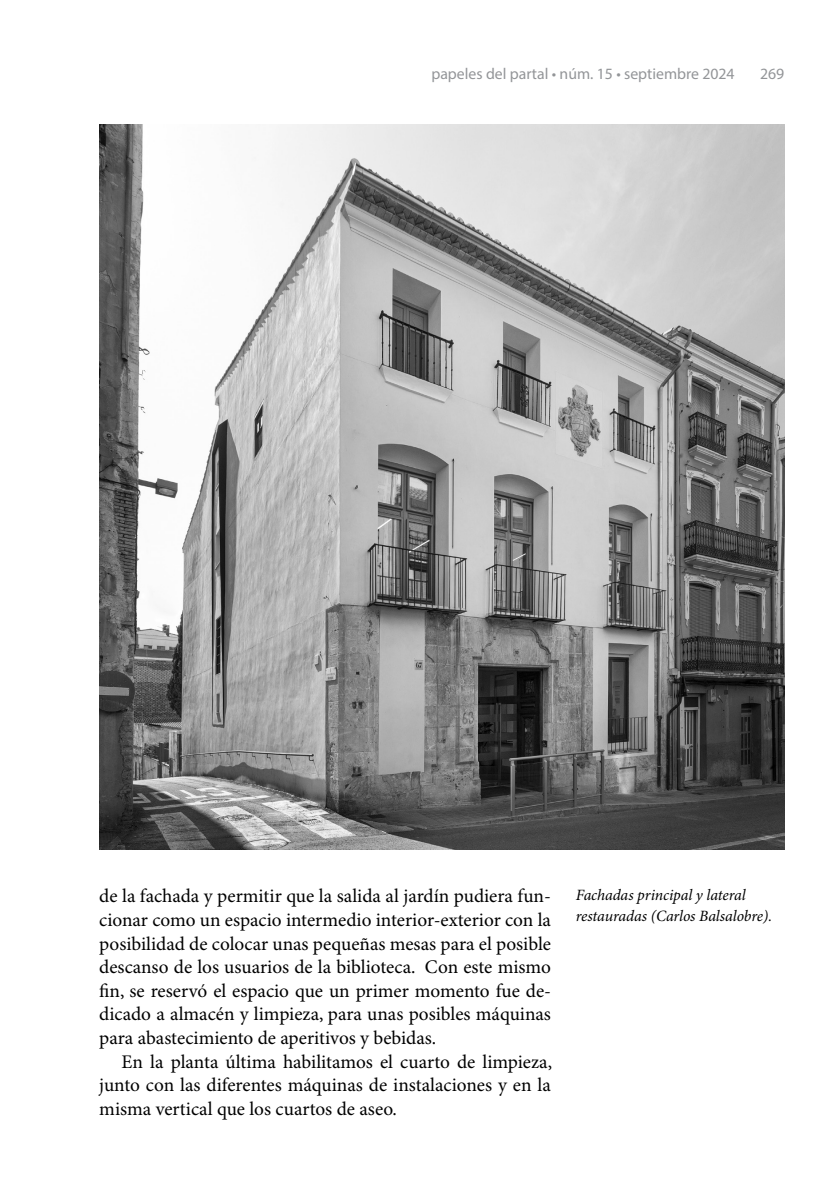
<style>
.page{position:relative;width:834px;height:1191px;background:#fff}
.page>*{position:absolute;margin:0;border:0;box-sizing:border-box;transform-origin:0 0}
.t1{font:19.25px/23.6px "Minion Pro";color:#000;text-align:justify}
.t2{font:italic 15.75px/21px "Minion Pro";letter-spacing:-.01em;color:#000}
.t3{font:15.75px "Myriad Pro";color:#939598}
</style>
<div class="page">
<img style="left:99px;top:124px;width:685px;height:726px">
<p class="t3" style="left:431px;top:64px;width:305px">papeles del partal • núm. 15 • septiembre 2024</p>
<p class="t3" style="left:760px;top:64px;width:26px">269</p>
<p class="t1" style="left:99px;top:885px;width:453px">de la fachada y permitir que la salida al jardín pudiera fun&shy;cionar como un espacio intermedio interior-exterior con la posibilidad de colocar unas pequeñas mesas para el posible descanso de los usuarios de la biblioteca. Con este mismo fin, se reservó el espacio que un primer momento fue de&shy;dicado a almacén y limpieza, para unas posibles máquinas para abastecimiento de aperitivos y bebidas.</p>
<p class="t1" style="left:99px;top:1050px;width:454px;text-indent:22px">En la planta última habilitamos el cuarto de limpieza, junto con las diferentes máquinas de instalaciones y en la misma vertical que los cuartos de aseo.</p>
<p class="t2" style="left:575px;top:885px;width:198px">Fachadas principal y lateral restauradas (Carlos Balsalobre).</p>
</div>
